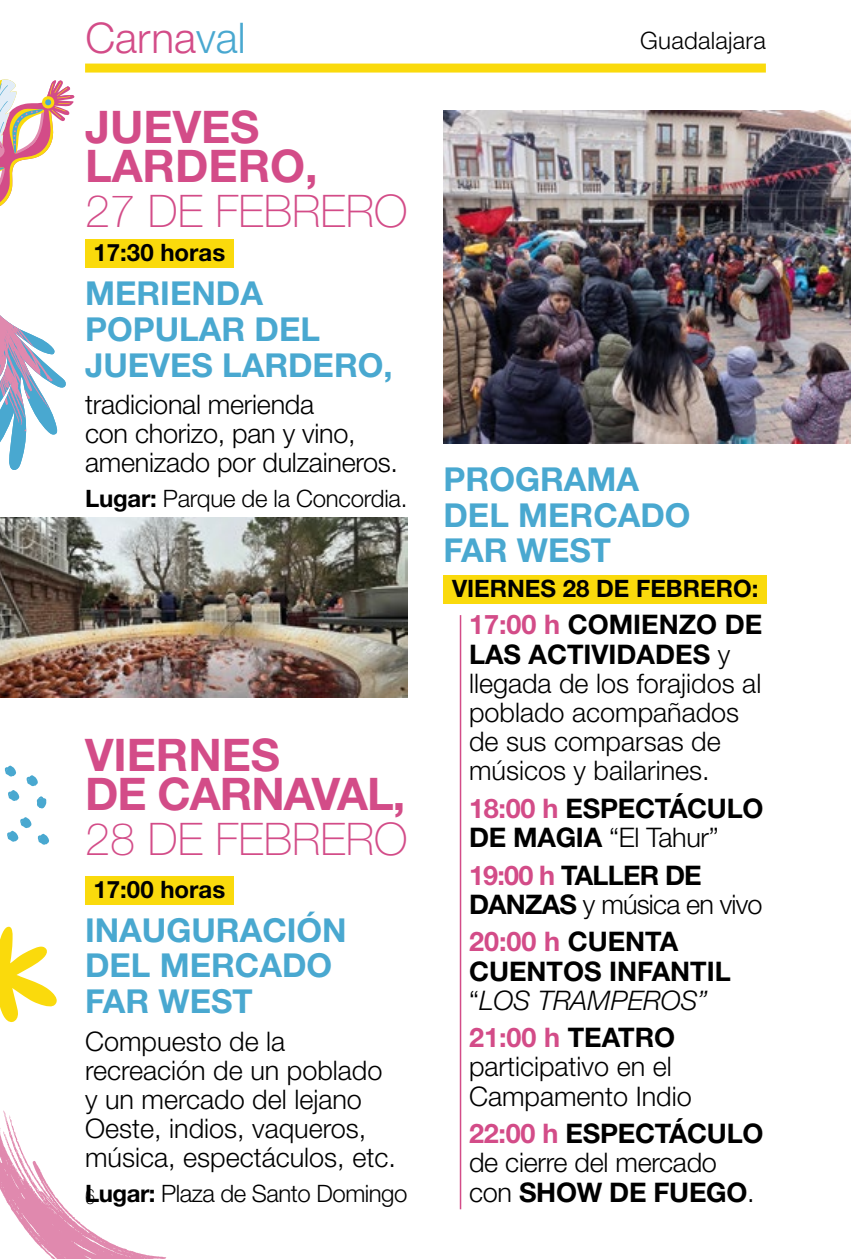
<style>
.page{position:relative;width:851px;height:1259px;background:#fff}
.page>*{position:absolute;margin:0;border:0;box-sizing:border-box;transform-origin:0 0}
.DIA{font:100 45px "Helvetica Neue LT Std";color:#d34c88}
.DIA-2{font:700 45px/39px "Helvetica Neue LT Std";letter-spacing:-.02em;color:#d34c88}
.DIA-3{font:700 45px/39px "Helvetica Neue LT Std";color:#d34c88}
.t1{font:300 42.3px "Helvetica Neue LT Std";color:#d34c88}
.ACTO{font:700 33px/35.7px "Helvetica Neue LT Std";color:#49a8d0}
.texto_corrido{font:300 27px/29.1px "Helvetica Neue LT Std";color:#000}
.texto_corrido-2{font:700 27px/29.1px "Helvetica Neue LT Std";letter-spacing:-.01em;color:#000}
.texto_corrido-3{font:700 27px/29.1px "Helvetica Neue LT Std";letter-spacing:-.03em;color:#000}
.Lugar{font:300 24px "Helvetica Neue LT Std";letter-spacing:-.01em;color:#000}
.horas{font:700 24px "Helvetica Neue LT Std";color:#000}
.Lugar-2{font:300 24px "Helvetica Neue LT Std";letter-spacing:.01em;color:#000}
.t2{font:100 condensed 21px "Helvetica Neue LT Std";color:#000}
.s1{color:#49a8d0}
.s2{font-weight:700}
.s3{font-weight:700;color:#d34c88}
.s4{color:#d34c88}
.s5{font-weight:300}
.s6{font-weight:300;font-style:italic}
</style>
<div class="page">
<div style="left:85px;top:64px;width:680px;height:9px;background:#fada0c"></div>
<svg style="left:0;top:1110px;width:167px;height:149px"></svg>
<svg style="left:0;top:79px;width:75px;height:127px"></svg>
<svg style="left:0;top:315px;width:66px;height:155px"></svg>
<svg style="left:8px;top:790px;width:12px;height:11px"></svg>
<svg style="left:5px;top:765px;width:11px;height:11px"></svg>
<svg style="left:27px;top:775px;width:11px;height:11px"></svg>
<svg style="left:7px;top:817px;width:42px;height:27px"></svg>
<svg style="left:37px;top:796px;width:9px;height:13px"></svg>
<svg style="left:0;top:926px;width:57px;height:96px"></svg>
<div style="left:85px;top:240px;width:149px;height:28px;background:#fada0c"></div>
<div style="left:85px;top:876px;width:149px;height:28px;background:#fada0c"></div>
<img style="left:0;top:517px;width:407px;height:180px">
<div style="left:443px;top:575px;width:323px;height:28px;background:#fada0c"></div>
<hr style="left:459px;top:615px;width:2px;height:594px;background:#d34c88">
<img style="left:443px;top:111px;width:407px;height:332px">
<h2 class="t1" style="left:85px;top:12px;width:161px">Carna<span class="s1">val</span></h2>
<p class="Lugar-2" style="left:640px;top:26px;width:127px">Guadalajara</p>
<p class="DIA-3" style="left:85px;top:106px;width:234px">JUEVES<br>LARDERO,</p>
<p class="DIA" style="left:85px;top:185px;width:324px">27 DE FEBRERO</p>
<p class="horas" style="left:94px;top:238px;width:133px">17:30 horas</p>
<p class="ACTO" style="left:85px;top:275px;width:309px">MERIENDA<br>POPULAR DEL<br>JUEVES LARDERO,</p>
<p class="texto_corrido" style="left:85px;top:389px;width:314px">tradicional merienda<br>con chorizo, pan y vino, amenizado por dulzaineros.</p>
<p class="Lugar" style="left:85px;top:484px;width:324px"><span class="s2">Lugar:</span> Parque de la Concordia.</p>
<p class="DIA-2" style="left:85px;top:734px;width:322px">VIERNES<br>DE CARNAVAL,</p>
<p class="DIA" style="left:85px;top:813px;width:324px">28 DE FEBRERO</p>
<p class="horas" style="left:94px;top:874px;width:133px">17:00 horas</p>
<p class="ACTO" style="left:85px;top:911px;width:263px">INAUGURACIÓN<br>DEL MERCADO<br>FAR WEST</p>
<p class="texto_corrido" style="left:85px;top:1026px;width:312px">Compuesto de la recreación de un poblado y un mercado del lejano<br>Oeste, indios, vaqueros, música, espectáculos, etc.</p>
<p class="Lugar" style="left:85px;top:1178px;width:324px"><span class="s2">Lugar:</span> Plaza de Santo Domingo</p>
<p class="t2" style="left:85px;top:1184px;width:12px">6</p>
<p class="ACTO" style="left:443px;top:461px;width:248px">PROGRAMA<br>DEL MERCADO<br>FAR WEST</p>
<p class="horas" style="left:452px;top:573px;width:308px">VIERNES 28 DE FEBRERO:</p>
<p class="texto_corrido" style="left:469px;top:609px;width:295px"><span class="s3">17:00 h</span> <span class="s2">COMIENZO DE<br>LAS ACTIVIDADES</span> y llegada de los forajidos al poblado acompañados de sus comparsas de músicos y bailarines.</p>
<p class="texto_corrido-2" style="left:469px;top:793px;width:296px"><span class="s4">18:00 h</span> ESPECTÁCULO<br>DE MAGIA <span class="s5">“El Tahur”</span></p>
<p class="texto_corrido-3" style="left:469px;top:860px;width:295px"><span class="s4">19:00 h</span> TALLER DE<br>DANZAS <span class="s5">y música en vivo</span></p>
<p class="texto_corrido-2" style="left:469px;top:926px;width:263px"><span class="s4">20:00 h</span> CUENTA<br>CUENTOS INFANTIL <span class="s5">“</span><span class="s6">LOS TRAMPEROS”</span></p>
<p class="texto_corrido" style="left:469px;top:1022px;width:224px"><span class="s3">21:00 h</span> <span class="s2">TEATRO </span>participativo en el<br>Campamento Indio</p>
<p class="texto_corrido-2" style="left:469px;top:1118px;width:296px"><span class="s4">22:00 h</span> ESPECTÁCULO <span class="s5">de cierre del mercado con</span> SHOW DE FUEGO<span class="s5">.</span></p>
</div>
